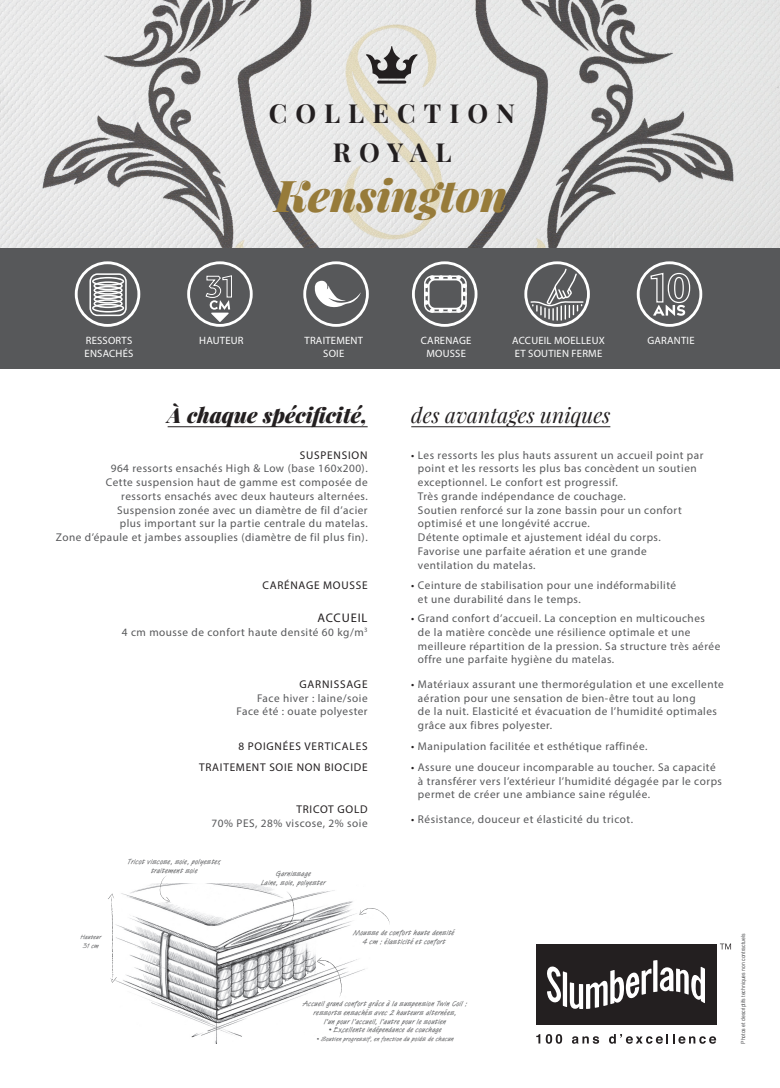
<style>
.page{position:relative;width:780px;height:1088px;background:#fff}
.page>*{position:absolute;margin:0;border:0;box-sizing:border-box;transform-origin:0 0}
.titre{font:italic 900 43.75px "Playfair Display";color:#977b3a}
.t1{font:700 26.25px/39.4px "Playfair Display";letter-spacing:.31em;color:#231f20;text-align:center}
.t2{font:italic 900 21px "Playfair Display";color:#231f20}
.t3{font:italic 21px "Playfair Display";color:#231f20}
.TEXTE_SPECI_texte{font:12.5px "Myriad Pro";letter-spacing:.07em;color:#231f20}
.Textes_avantages{font:11.25px/13.8px "Myriad Pro";letter-spacing:.045em;color:#57585a}
.TEXTE_SPECI_texte-2{font:11.25px/13.8px "Myriad Pro";letter-spacing:.045em;color:#57585a;text-align:right}
.TEXT_SPECIFICITE_BOL{font:11.25px/13.8px "Myriad Pro";letter-spacing:.045em;color:#57585a;text-align:right}
.TEXTE_SPECICITE_BOLD{font:11.25px "Myriad Pro";letter-spacing:.065em;color:#231f20}
.TEXTE_SPECI_texte-3{font:11.25px "Myriad Pro";letter-spacing:.07em;color:#231f20}
.TEXTE_PICTO{font:10.62px/12.5px "Myriad Pro";letter-spacing:.02em;color:#fff}
.texte_des_legendes_c{font:7.5px/8.8px "Van Dijk Std";letter-spacing:.03em;color:#57585a;text-align:center}
.texte_des_legendes_c-2{font:6.75px "Van Dijk Std";color:#57585a}
.texte_des_legendes_c-3{font:6.38px "Van Dijk Std";letter-spacing:.03em;color:#57585a}
.t4{font:5.62px "Helvetica";color:#57585a;scale:.9 1}
.s1{color:#231f20}
.s2{font-size:6.75px}
</style>
<div class="page">
<div style="left:536px;top:943px;width:180px;height:81px;background:#231f20"></div>
<svg style="left:547px;top:960px;width:158px;height:49px"></svg>
<svg style="left:720px;top:943px;width:11px;height:6px"></svg>
<svg style="left:536px;top:1034px;width:26px;height:10px"></svg>
<svg style="left:572px;top:1036px;width:27px;height:8px"></svg>
<svg style="left:609px;top:1034px;width:107px;height:10px"></svg>
<img style="left:0;top:0;width:780px;height:248px">
<div style="left:0;top:248px;width:780px;height:121px;background:#57585a"></div>
<hr style="left:411px;top:426px;width:199px;height:1px;background:#231f20">
<hr style="left:168px;top:426px;width:199px;height:1px;background:#231f20">
<svg style="left:366px;top:46px;width:51px;height:38px;background:#999898"></svg>
<svg style="left:75px;top:261px;width:65px;height:66px"></svg>
<svg style="left:636px;top:261px;width:66px;height:66px"></svg>
<svg style="left:524px;top:261px;width:66px;height:66px"></svg>
<svg style="left:412px;top:261px;width:65px;height:66px"></svg>
<svg style="left:187px;top:261px;width:66px;height:66px"></svg>
<svg style="left:375px;top:908px;width:15px;height:16px"></svg>
<svg style="left:160px;top:876px;width:10px;height:8px"></svg>
<img style="left:108px;top:884px;width:267px;height:160px">
<svg style="left:303px;top:261px;width:66px;height:66px"></svg>
<h2 class="t1" style="left:269px;top:93px;width:248px">COLLECTION<br>ROYAL</h2>
<p class="titre" style="left:275px;top:165px;width:234px">Kensington</p>
<p class="TEXTE_PICTO" style="left:85px;top:334px;width:50px">RESSORTS<br>ENSACHÉS</p>
<p class="TEXTE_PICTO" style="left:512px;top:334px;width:94px">ACCUEIL MOELLEUX</p>
<p class="TEXTE_PICTO" style="left:647px;top:334px;width:49px">GARANTIE</p>
<p class="TEXTE_PICTO" style="left:421px;top:334px;width:52px;text-align:center">CARENAGE<br>MOUSSE</p>
<p class="TEXTE_PICTO" style="left:199px;top:334px;width:46px">HAUTEUR</p>
<p class="TEXTE_PICTO" style="left:304px;top:334px;width:60px">TRAITEMENT</p>
<p class="TEXTE_PICTO" style="left:323px;top:347px;width:22px">SOIE</p>
<p class="TEXTE_PICTO" style="left:515px;top:347px;width:89px">ET SOUTIEN FERME</p>
<h3 class="t2" style="left:168px;top:401px;width:201px">À chaque spécificité,</h3>
<h3 class="t3" style="left:411px;top:401px;width:200px">des avantages uniques</h3>
<p class="TEXT_SPECIFICITE_BOL" style="left:106px;top:448px;width:263px"><span class="s1">SUSPENSION<br></span>964 ressorts ensachés High &amp; Low (base 160x200).<br>Cette suspension haut de gamme est composée de ressorts ensachés avec deux hauteurs alternées.</p>
<p class="TEXTE_SPECI_texte-2" style="left:56px;top:503px;width:313px">Suspension zonée avec un diamètre de fil d’acier<br>plus important sur la partie centrale du matelas.<br>Zone d’épaule et jambes assouplies (diamètre de fil plus fin).</p>
<p class="TEXTE_SPECICITE_BOLD" style="left:262px;top:579px;width:107px">CARÉNAGE MOUSSE</p>
<p class="TEXTE_SPECI_texte" style="left:317px;top:610px;width:52px">ACCUEIL</p>
<p class="TEXTE_SPECI_texte-2" style="left:122px;top:625px;width:247px">4 cm mousse de confort haute densité 60 kg/m<sup>3</sup></p>
<p class="TEXTE_SPECI_texte-2" style="left:257px;top:677px;width:112px"><span class="s1">GARNISSAGE<br></span>Face hiver : laine/soie</p>
<p class="TEXTE_SPECI_texte-2" style="left:236px;top:704px;width:132px">Face été : ouate polyester</p>
<p class="TEXTE_SPECI_texte-3" style="left:238px;top:739px;width:131px">8 POIGNÉES VERTICALES</p>
<p class="TEXTE_SPECICITE_BOLD" style="left:199px;top:760px;width:170px">TRAITEMENT SOIE NON BIOCIDE</p>
<p class="TEXT_SPECIFICITE_BOL" style="left:212px;top:802px;width:157px"><span class="s1">TRICOT GOLD<br></span>70% PES, 28% viscose, 2% soie</p>
<p class="texte_des_legendes_c" style="left:127px;top:857px;width:95px">Tricot viscose, soie, polyester, traitement soie</p>
<p class="texte_des_legendes_c" style="left:276px;top:869px;width:36px">Garnissage</p>
<p class="texte_des_legendes_c" style="left:261px;top:878px;width:66px">Laine, soie, polyester</p>
<p class="Textes_avantages" style="left:418px;top:448px;width:287px;text-indent:-7px"><span class="s1">•</span> Les ressorts les plus hauts assurent un accueil point par point et les ressorts les plus bas concèdent un soutien exceptionnel. Le confort est progressif.<br>Très grande indépendance de couchage.<br>Soutien renforcé sur la zone bassin pour un confort optimisé et une longévité accrue.<br>Détente optimale et ajustement idéal du corps.<br>Favorise une parfaite aération et une grande ventilation du matelas.</p>
<p class="Textes_avantages" style="left:418px;top:578px;width:260px;text-indent:-7px"><span class="s1">•</span> Ceinture de stabilisation pour une indéformabilité et une durabilité dans le temps.</p>
<p class="Textes_avantages" style="left:418px;top:611px;width:304px;text-indent:-7px"><span class="s1">•</span> Grand confort d’accueil. La conception en multicouches<br>de la matière concède une résilience optimale et une meilleure répartition de la pression. Sa structure très aérée offre une parfaite hygiène du matelas.</p>
<p class="Textes_avantages" style="left:418px;top:677px;width:307px;text-indent:-7px"><span class="s1">•</span> Matériaux assurant une thermorégulation et une excellente aération pour une sensation de bien-être tout au long<br>de la nuit. Elasticité et évacuation de l’humidité optimales grâce aux fibres polyester.</p>
<p class="Textes_avantages" style="left:411px;top:739px;width:237px"><span class="s1">•</span> Manipulation facilitée et esthétique raffinée.</p>
<p class="Textes_avantages" style="left:418px;top:760px;width:305px;text-indent:-7px"><span class="s1">•</span> Assure une douceur incomparable au toucher. Sa capacité à transférer vers l’extérieur l’humidité dégagée par le corps permet de créer une ambiance saine régulée.</p>
<p class="Textes_avantages" style="left:411px;top:812px;width:223px"><span class="s1">•</span> Résistance, douceur et élasticité du tricot.</p>
<p class="texte_des_legendes_c-3" style="left:80px;top:933px;width:22px">Hauteur</p>
<p class="texte_des_legendes_c-2" style="left:83px;top:941px;width:18px">31 cm</p>
<p class="texte_des_legendes_c" style="left:353px;top:928px;width:102px">Mousse de confort haute densité<br>4 cm : élasticité et confort</p>
<p class="texte_des_legendes_c" style="left:303px;top:999px;width:166px">Accueil grand confort grâce à la suspension Twin Coil : ressorts ensachés avec 2 hauteurs alternées,<br>l’un pour l’accueil, l’autre pour le soutien</p>
<p class="texte_des_legendes_c" style="left:328px;top:1025px;width:115px">• Excellente indépendance de couchage</p>
<p class="texte_des_legendes_c-3" style="left:316px;top:1035px;width:139px">• Soutien progressif, en fonction <span class="s2">du poids de chacun</span></p>
<p class="t4" style="left:738px;top:1044px;width:124px;rotate:-90deg">Photos et descriptifs techniques non contractuels</p>
</div>
